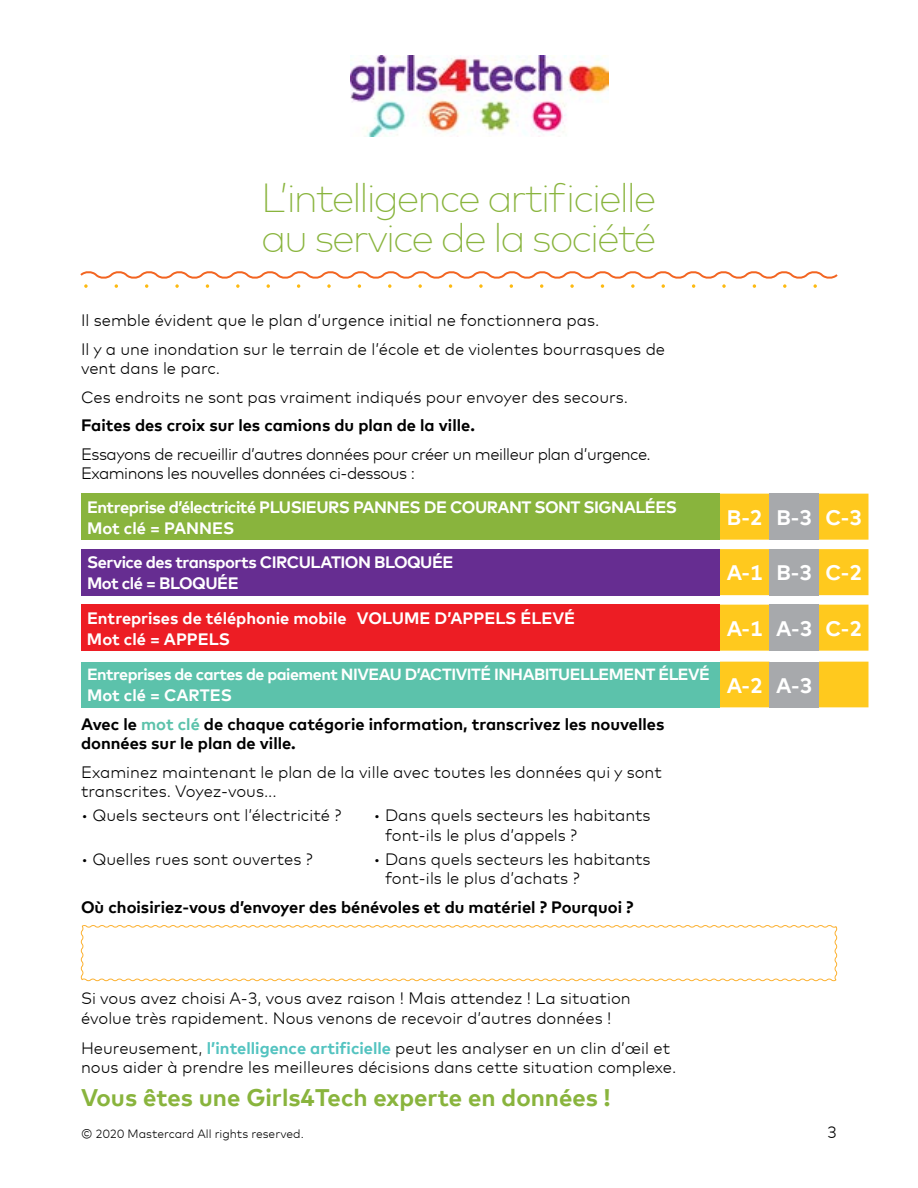
<style>
.page{position:relative;width:918px;height:1188px;background:#fff}
.page>*{position:absolute;margin:0;border:0;box-sizing:border-box;transform-origin:0 0}
.t1{font:200 40.5px/40.5px "Mark Offc For MC";letter-spacing:-.05em;color:#89b43d}
.t2{font:700 24px "Mark Offc For MC";color:#89b43d}
.t3{font:700 21px "Mark Offc For MC";color:#fff}
.t4{font:300 16.5px/19.5px "Mark Offc For MC";color:#000}
.t5{font:700 16.5px/19.5px "Mark Offc For MC";color:#000}
.t6{font:700 16.5px/21px "Mark Offc For MC";letter-spacing:-.03em;color:#fff}
.t7{font:300 16.5px/19.5px "Mark Offc For MC";letter-spacing:-.03em;color:#000}
.t8{font:700 16.5px/21px "Mark Offc For MC";color:#fff}
.t9{font:700 16.2px "Mark Offc For MC";letter-spacing:-.03em;color:#fff}
.t10{font:300 12px "Mark Offc For MC";color:#000}
.s1{color:#5cc2ab}
.s2{font-weight:700;color:#53c3c0}
</style>
<div class="page">
<img style="left:351px;top:56px;width:257px;height:81px">
<div style="left:81px;top:494px;width:639px;height:46px;background:#89b43d"></div>
<div style="left:720px;top:494px;width:148px;height:46px;background:#ffc91e"></div>
<div style="left:770px;top:494px;width:49px;height:46px;background:#a7a9ac"></div>
<div style="left:81px;top:549px;width:639px;height:46px;background:#662d91"></div>
<div style="left:720px;top:549px;width:148px;height:46px;background:#ffc91e"></div>
<div style="left:770px;top:549px;width:49px;height:46px;background:#a7a9ac"></div>
<div style="left:81px;top:605px;width:639px;height:46px;background:#ed1d24"></div>
<div style="left:720px;top:605px;width:148px;height:46px;background:#ffc91e"></div>
<div style="left:770px;top:605px;width:49px;height:46px;background:#a7a9ac"></div>
<div style="left:81px;top:662px;width:639px;height:45px;background:#5cc2ab"></div>
<div style="left:720px;top:662px;width:148px;height:45px;background:#ffc91e"></div>
<div style="left:770px;top:662px;width:49px;height:45px;background:#a7a9ac"></div>
<svg style="left:80px;top:271px;width:758px;height:17px"></svg>
<svg style="left:80px;top:925px;width:758px;height:57px"></svg>
<h1 class="t1" style="left:261px;top:174px;width:397px">L’intelligence artificielle au service de la société</h1>
<p class="t4" style="left:81px;top:305px;width:586px;line-height:28.5px">Il semble évident que le plan d’urgence initial ne fonctionnera pas.<br>Il y a une inondation sur le terrain de l’école et de violentes bourrasques de</p>
<p class="t4" style="left:81px;top:353px;width:549px;line-height:28.5px">vent dans le parc.<br>Ces endroits ne sont pas vraiment indiqués pour envoyer des secours.</p>
<p class="t5" style="left:81px;top:414px;width:395px">Faites des croix sur les camions du plan de la ville.</p>
<p class="t7" style="left:81px;top:443px;width:571px">Essayons de recueillir d’autres données pour créer un meilleur plan d’urgence.<br>Examinons les nouvelles données ci-dessous :</p>
<p class="t6" style="left:87px;top:495px;width:591px">Entreprise d’électricité PLUSIEURS PANNES DE COURANT SONT SIGNALÉES<br>Mot clé = PANNES</p>
<p class="t6" style="left:87px;top:550px;width:368px">Service des transports CIRCULATION BLOQUÉE<br>Mot clé = BLOQUÉE</p>
<p class="t8" style="left:87px;top:606px;width:490px">Entreprises de téléphonie mobile VOLUME D’APPELS ÉLEVÉ<br>Mot clé = APPELS</p>
<p class="t9" style="left:87px;top:662px;width:624px">Entreprises de cartes de paiement NIVEAU D’ACTIVITÉ INHABITUELLEMENT ÉLEVÉ</p>
<p class="t8" style="left:87px;top:684px;width:146px">Mot clé = CARTES</p>
<p class="t5" style="left:81px;top:713px;width:585px">Avec le <span class="s1">mot clé</span> de chaque catégorie information, transcrivez les nouvelles données sur le plan de ville.</p>
<p class="t4" style="left:81px;top:761px;width:582px">Examinez maintenant le plan de la ville avec toutes les données qui y sont transcrites. Voyez-vous...</p>
<p class="t4" style="left:81px;top:804px;width:262px">• Quels secteurs ont l’électricité ?</p>
<p class="t4" style="left:385px;top:804px;width:267px;text-indent:-12px">• Dans quels secteurs les habitants font-ils le plus d’appels ?</p>
<p class="t4" style="left:81px;top:848px;width:233px">• Quelles rues sont ouvertes ?</p>
<p class="t4" style="left:385px;top:848px;width:267px;text-indent:-12px">• Dans quels secteurs les habitants font-ils le plus d’achats ?</p>
<p class="t5" style="left:81px;top:896px;width:554px">Où choisiriez-vous d’envoyer des bénévoles et du matériel ? Pourquoi ?</p>
<p class="t3" style="left:727px;top:502px;width:137px">B-2 B-3 C-3</p>
<p class="t3" style="left:727px;top:557px;width:137px">A-1 B-3 C-2</p>
<p class="t3" style="left:727px;top:613px;width:137px">A-1 A-3 C-2</p>
<p class="t3" style="left:727px;top:669px;width:87px">A-2 A-3</p>
<p class="t4" style="left:81px;top:987px;width:551px">Si vous avez choisi A-3, vous avez raison ! Mais attendez ! La situation évolue très rapidement. Nous venons de recevoir d’autres données !</p>
<p class="t4" style="left:81px;top:1037px;width:597px">Heureusement, <span class="s2">l’intelligence artificielle</span> peut les analyser en un clin d’œil et nous aider à prendre les meilleures décisions dans cette situation complexe.</p>
<h2 class="t2" style="left:81px;top:1080px;width:531px">Vous êtes une Girls4Tech experte en données !</h2>
<p class="t10" style="left:81px;top:1125px;width:224px">© 2020 Mastercard All rights reserved.</p>
<p class="t4" style="left:827px;top:1121px;width:11px">3</p>
</div>
